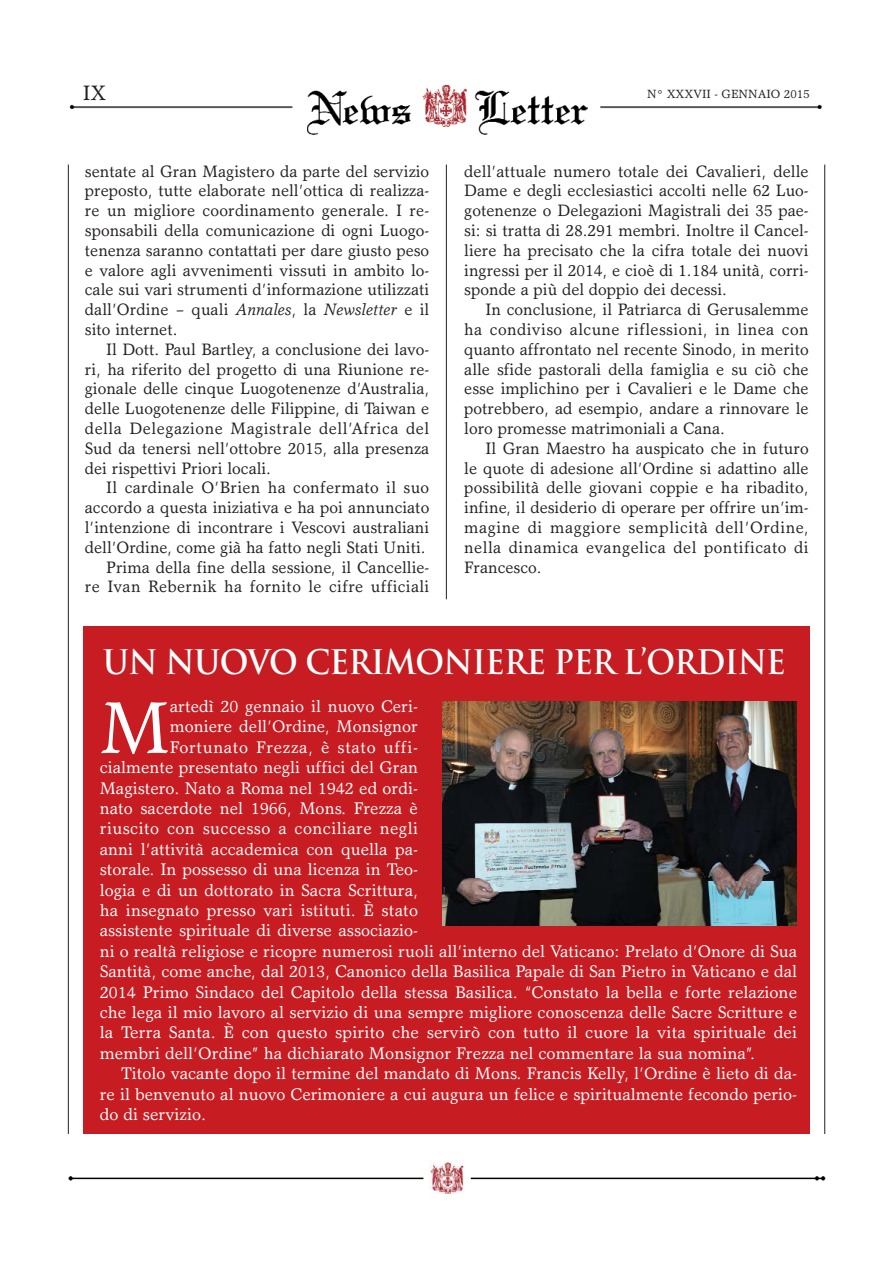
<style>
.page{position:relative;width:893px;height:1263px;background:#fff}
.page>*{position:absolute;margin:0;border:0;box-sizing:border-box;transform-origin:0 0}
.t1{font:73.65px "Garth Graphic";color:#fff}
.t2{font:700 33px "Trajan";letter-spacing:-.025em;color:#fff;scale:.94 1}
.t3{font:21px "Garth Graphic";color:#231f20}
.t4{font:16.95px "Garth Graphic";color:#fff}
.t5{font:16.95px "Garth Graphic";letter-spacing:.025em;color:#fff}
.t6{font:16.95px "Garth Graphic";letter-spacing:.035em;color:#fff}
.t7{font:16.65px/19.8px "Garth Graphic";color:#231f20;text-align:justify}
.t8{font:12px "Garth Graphic";color:#231f20}
.s1{font-style:italic}
</style>
<div class="page">
<hr style="left:68px;top:165px;width:1px;height:969px;background:#231f20">
<hr style="left:824px;top:165px;width:1px;height:969px;background:#231f20">
<img style="left:69px;top:84px;width:753px;height:51px">
<img style="left:68px;top:1176px;width:758px;height:18px">
<img style="left:429px;top:1161px;width:35px;height:32px">
<hr style="left:446px;top:165px;width:1px;height:434px;background:#231f20">
<div style="left:83px;top:627px;width:727px;height:507px;background:#c61c22"></div>
<img style="left:442px;top:701px;width:354px;height:224px">
<p class="t3" style="left:83px;top:85px;width:25px">IX</p>
<p class="t8" style="left:647px;top:89px;width:164px">N° XXXVII - GENNAIO 2015</p>
<p class="t7" style="left:85px;top:163px;width:346px">sentate al Gran Magistero da parte del servizio preposto, tutte elaborate nell’ottica di realizza&shy;re un migliore coordinamento generale. I re&shy;sponsabili della comunicazione di ogni Luogo&shy;tenenza saranno contattati per dare giusto peso e valore agli avvenimenti vissuti in ambito lo&shy;cale sui vari strumenti d’informazione utilizzati dall’Ordine – quali <span class="s1">Annales</span>, la <span class="s1">Newsletter</span> e il sito internet.</p>
<p class="t7" style="left:85px;top:341px;width:346px;text-indent:21px">Il Dott. Paul Bartley, a conclusione dei lavo&shy;ri, ha riferito del progetto di una Riunione re&shy;gionale delle cinque Luogotenenze d’Australia, delle Luogotenenze delle Filippine, di Taiwan e della Delegazione Magistrale dell’Africa del Sud da tenersi nell’ottobre 2015, alla presenza dei rispettivi Priori locali.</p>
<p class="t7" style="left:85px;top:479px;width:346px;text-align:right">Il cardinale O’Brien ha confermato il suo accordo a questa iniziativa e ha poi annunciato l’intenzione di incontrare i Vescovi australiani dell’Ordine, come già ha fatto negli Stati Uniti.<br>Prima della fine della sessione, il Cancellie-<br>re Ivan Rebernik ha fornito le cifre ufficiali</p>
<p class="t7" style="left:464px;top:163px;width:346px">dell’attuale numero totale dei Cavalieri, delle Dame e degli ecclesiastici accolti nelle 62 Luo&shy;gotenenze o Delegazioni Magistrali dei 35 pae&shy;si: si tratta di 28.291 membri. Inoltre il Cancel&shy;liere ha precisato che la cifra totale dei nuovi ingressi per il 2014, e cioè di 1.184 unità, corri&shy;sponde a più del doppio dei decessi.</p>
<p class="t7" style="left:464px;top:301px;width:346px;text-indent:21px">In conclusione, il Patriarca di Gerusalemme ha condiviso alcune riflessioni, in linea con quanto affrontato nel recente Sinodo, in merito alle sfide pastorali della famiglia e su ciò che esse implichino per i Cavalieri e le Dame che potrebbero, ad esempio, andare a rinnovare le loro promesse matrimoniali a Cana.</p>
<p class="t7" style="left:464px;top:440px;width:346px;text-indent:21px">Il Gran Maestro ha auspicato che in futuro le quote di adesione all’Ordine si adattino alle possibilità delle giovani coppie e ha ribadito, infine, il desiderio di operare per offrire un’im&shy;magine di maggiore semplicità dell’Ordine, nella dinamica evangelica del pontificato di Francesco.</p>
<h2 class="t2" style="left:103px;top:643px;width:728px">UN NUOVO CERIMONIERE PER L’ORDINE</h2>
<h1 class="t1" style="left:100px;top:700px;width:72px">M</h1>
<p class="t4" style="left:170px;top:700px;width:250px">artedì 20 gennaio il nuovo Ceri-</p>
<p class="t4" style="left:170px;top:720px;width:250px">moniere dell’Ordine, Monsignor</p>
<p class="t6" style="left:170px;top:741px;width:250px">Fortunato Frezza, è stato uffi-</p>
<p class="t4" style="left:100px;top:761px;width:320px">cialmente presentato negli uffici del Gran</p>
<p class="t4" style="left:100px;top:781px;width:320px">Magistero. Nato a Roma nel 1942 ed ordi-</p>
<p class="t4" style="left:100px;top:802px;width:320px">nato sacerdote nel 1966, Mons. Frezza è</p>
<p class="t5" style="left:100px;top:822px;width:320px">riuscito con successo a conciliare negli</p>
<p class="t4" style="left:100px;top:843px;width:320px">anni l’attività accademica con quella pa-</p>
<p class="t4" style="left:100px;top:863px;width:320px">storale. In possesso di una licenza in Teo-</p>
<p class="t4" style="left:100px;top:883px;width:320px">logia e di un dottorato in Sacra Scrittura,</p>
<p class="t4" style="left:100px;top:904px;width:320px">ha insegnato presso vari istituti. È stato</p>
<p class="t4" style="left:100px;top:924px;width:320px">assistente spirituale di diverse associazio-</p>
<p class="t4" style="left:100px;top:945px;width:699px">ni o realtà religiose e ricopre numerosi ruoli all’interno del Vaticano: Prelato d’Onore di Sua</p>
<p class="t4" style="left:100px;top:965px;width:699px">Santità, come anche, dal 2013, Canonico della Basilica Papale di San Pietro in Vaticano e dal</p>
<p class="t4" style="left:100px;top:985px;width:699px">2014 Primo Sindaco del Capitolo della stessa Basilica. “Constato la bella e forte relazione</p>
<p class="t4" style="left:100px;top:1006px;width:699px">che lega il mio lavoro al servizio di una sempre migliore conoscenza delle Sacre Scritture e</p>
<p class="t4" style="left:100px;top:1026px;width:699px">la Terra Santa. È con questo spirito che servirò con tutto il cuore la vita spirituale dei</p>
<p class="t4" style="left:100px;top:1047px;width:657px">membri dell’Ordine” ha dichiarato Monsignor Frezza nel commentare la sua nomina”.</p>
<p class="t4" style="left:121px;top:1067px;width:678px">Titolo vacante dopo il termine del mandato di Mons. Francis Kelly, l’Ordine è lieto di da-</p>
<p class="t4" style="left:100px;top:1087px;width:699px">re il benvenuto al nuovo Cerimoniere a cui augura un felice e spiritualmente fecondo perio-</p>
<p class="t4" style="left:100px;top:1108px;width:108px">do di servizio.</p>
</div>
